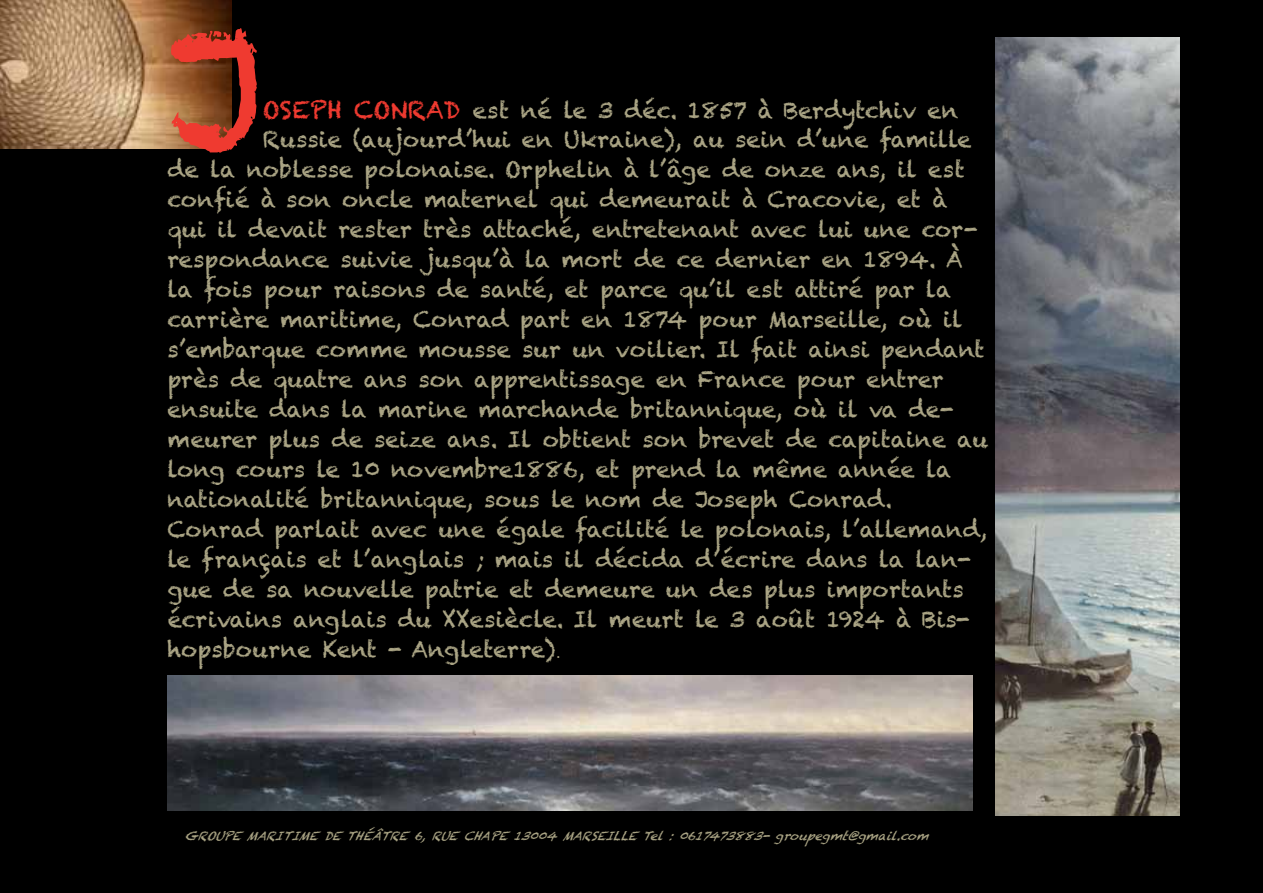
<style>
.page{position:relative;width:1263px;height:893px;background:#000}
.page>*{position:absolute;margin:0;border:0;box-sizing:border-box;transform-origin:0 0}
.t1{font:166.2px "Chalkduster";color:#ef3a30}
.t2{font:24px "Chalkduster";color:#ef3a30}
.t3{font:22.5px "Chalkduster";color:#aba585}
.t4{font:italic 12px "Chalkduster";color:#aba585}
.s1{font-family:"Times";font-size:18px}
</style>
<div class="page">
<img style="left:0;top:0;width:231px;height:148px">
<img style="left:167px;top:675px;width:805px;height:135px">
<img style="left:995px;top:38px;width:184px;height:778px">
<h1 class="t1" style="left:167px;top:-7px;width:97px">J</h1>
<p class="t2" style="left:262px;top:95px;width:17px">oseph</p>
<p class="t2" style="left:354px;top:95px;width:38px">Conrad</p>
<p class="t3" style="left:473px;top:97px;width:487px">est né le 3 déc. 1857 à Berdytchiv en</p>
<p class="t3" style="left:262px;top:127px;width:710px">Russie (aujourd’hui en Ukraine), au sein d’une famille</p>
<p class="t3" style="left:167px;top:157px;width:799px">de la noblesse polonaise. Orphelin à l’âge de onze ans, il est</p>
<p class="t3" style="left:167px;top:187px;width:781px">confié à son oncle maternel qui demeurait à Cracovie, et à</p>
<p class="t3" style="left:167px;top:217px;width:812px">qui il devait rester très attaché, entretenant avec lui une cor-</p>
<p class="t3" style="left:167px;top:247px;width:795px">respondance suivie jusqu’à la mort de ce dernier en 1894. À</p>
<p class="t3" style="left:167px;top:277px;width:786px">la fois pour raisons de santé, et parce qu’il est attiré par la</p>
<p class="t3" style="left:167px;top:307px;width:797px">carrière maritime, Conrad part en 1874 pour Marseille, où il</p>
<p class="t3" style="left:167px;top:337px;width:819px">s’embarque comme mousse sur un voilier. Il fait ainsi pendant</p>
<p class="t3" style="left:167px;top:366px;width:778px">près de quatre ans son apprentissage en France pour entrer</p>
<p class="t3" style="left:167px;top:396px;width:788px">ensuite dans la marine marchande britannique, où il va de-</p>
<p class="t3" style="left:167px;top:426px;width:822px">meurer plus de seize ans. Il obtient son brevet de capitaine au</p>
<p class="t3" style="left:167px;top:456px;width:786px">long cours le 10 novembre1886, et prend la même année la</p>
<p class="t3" style="left:167px;top:486px;width:726px">nationalité britannique, sous le nom de Joseph Conrad.</p>
<p class="t3" style="left:167px;top:516px;width:821px">Conrad parlait avec une égale facilité le polonais, l’allemand,</p>
<p class="t3" style="left:167px;top:546px;width:805px">le français et l’anglais ; mais il décida d’écrire dans la lan-</p>
<p class="t3" style="left:167px;top:576px;width:798px">gue de sa nouvelle patrie et demeure un des plus importants</p>
<p class="t3" style="left:167px;top:606px;width:804px">écrivains anglais du XXesiècle. Il meurt le 3 août 1924 à Bis-</p>
<p class="t3" style="left:167px;top:636px;width:394px">hopsbourne Kent - Angleterre)<span class="s1">.</span></p>
<p class="t4" style="left:184px;top:829px;width:757px">GROUPEMARITIMEDETHÉÂTRE6,RUECHAPE13004MARSEILLETel:0617473883-groupegmt@gmail.com</p>
</div>
